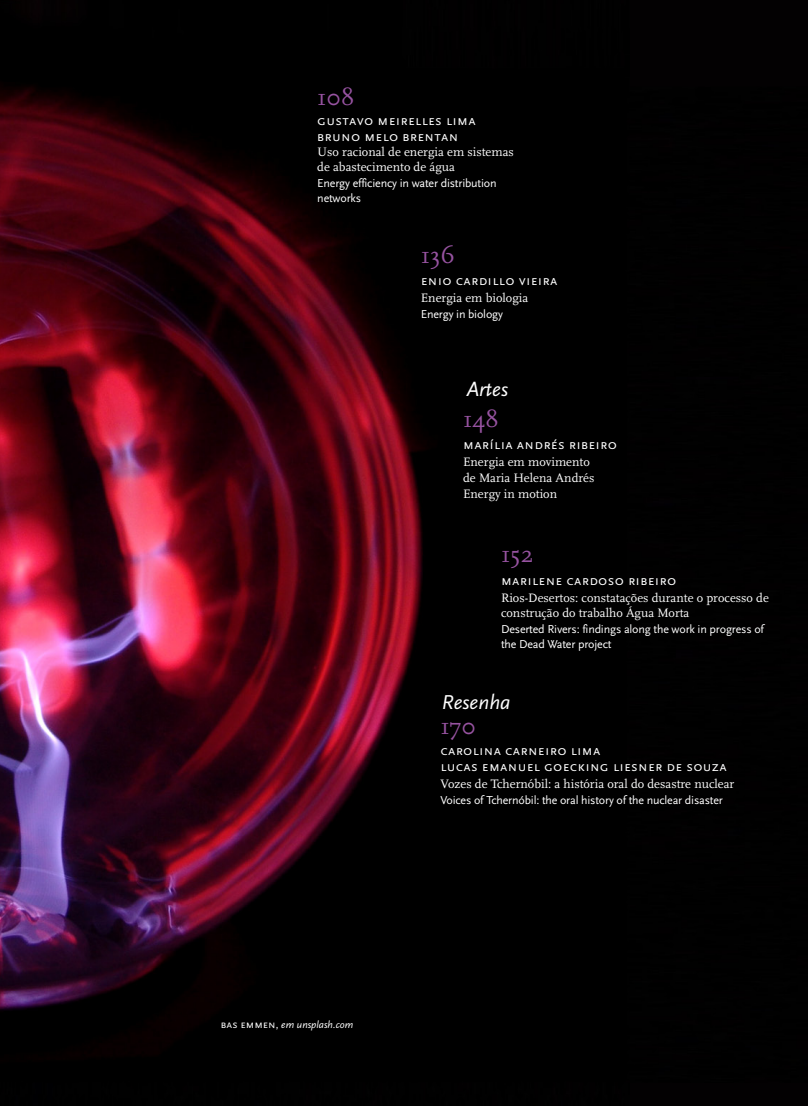
<style>
.page{position:relative;width:808px;height:1106px;background:#fff}
.page>*{position:absolute;margin:0;border:0;box-sizing:border-box;transform-origin:0 0}
.TÍTULO_sumário{font:24px "Scala";color:#9753a1}
.título{font:italic 21px "Scala Sans";color:#fff}
.AUTOR_sumário{font:14.25px "Scala Sans Caps";letter-spacing:.02em;color:#fff}
.TÌTULO_inglês_sumári{font:12.75px/15px "Scala";color:#fff}
.TÌTULO_inglês_sumári-2{font:12px/15px "Scala Sans";letter-spacing:-.015em;color:#fff}
.Notas_-_par{font:italic 10.5px "Scala Sans";color:#fff}
.s1{font-family:"Scala Sans Caps";font-style:normal;font-size:11.25px}
</style>
<div class="page">
<img style="left:0;top:0;width:808px;height:1106px">
<p class="TÍTULO_sumário" style="left:317px;top:84px;width:38px">108</p>
<p class="AUTOR_sumário" style="left:317px;top:112px;width:160px">gustavo meirelles lima</p>
<p class="AUTOR_sumário" style="left:317px;top:128px;width:142px">bruno melo brentan</p>
<p class="TÌTULO_inglês_sumári" style="left:317px;top:144px;width:198px">Uso racional de energia em sistemas de abastecimento de água</p>
<p class="TÌTULO_inglês_sumári-2" style="left:317px;top:175px;width:181px">Energy efficiency in water distribution networks</p>
<p class="TÍTULO_sumário" style="left:421px;top:242px;width:36px">136</p>
<p class="AUTOR_sumário" style="left:421px;top:273px;width:138px">enio cardillo vieira</p>
<p class="TÌTULO_inglês_sumári" style="left:421px;top:291px;width:109px">Energia em biologia</p>
<p class="TÌTULO_inglês_sumári-2" style="left:421px;top:307px;width:84px">Energy in biology</p>
<p class="título" style="left:466px;top:378px;width:43px">Artes</p>
<p class="TÍTULO_sumário" style="left:463px;top:406px;width:37px">148</p>
<p class="AUTOR_sumário" style="left:463px;top:436px;width:155px">marília andrés ribeiro</p>
<p class="TÌTULO_inglês_sumári" style="left:463px;top:454px;width:128px">Energia em movimento</p>
<p class="TÌTULO_inglês_sumári" style="left:463px;top:470px;width:133px">de Maria Helena Andrés</p>
<p class="TÌTULO_inglês_sumári" style="left:463px;top:487px;width:95px">Energy in motion</p>
<p class="TÍTULO_sumário" style="left:501px;top:541px;width:34px">152</p>
<p class="AUTOR_sumário" style="left:501px;top:572px;width:177px">marilene cardoso ribeiro</p>
<p class="TÌTULO_inglês_sumári" style="left:501px;top:590px;width:269px">Rios-Desertos: constatações durante o processo de construção do trabalho Água Morta</p>
<p class="TÌTULO_inglês_sumári-2" style="left:501px;top:622px;width:264px">Deserted Rivers: findings along the work in progress of the Dead Water project</p>
<p class="título" style="left:441px;top:690px;width:71px">Resenha</p>
<p class="TÍTULO_sumário" style="left:440px;top:713px;width:37px">170</p>
<p class="Notas_-_par" style="left:221px;top:1018px;width:134px"><span class="s1">bas emmen,</span> em unsplash.com</p>
<p class="AUTOR_sumário" style="left:440px;top:742px;width:161px">carolina carneiro lima</p>
<p class="AUTOR_sumário" style="left:440px;top:758px;width:288px">lucas emanuel goecking liesner de souza</p>
<p class="TÌTULO_inglês_sumári" style="left:440px;top:776px;width:296px">Vozes de Tchernóbil: a história oral do desastre nuclear</p>
<p class="TÌTULO_inglês_sumári-2" style="left:440px;top:792px;width:284px">Voices of Tchernóbil: the oral history of the nuclear disaster</p>
</div>
